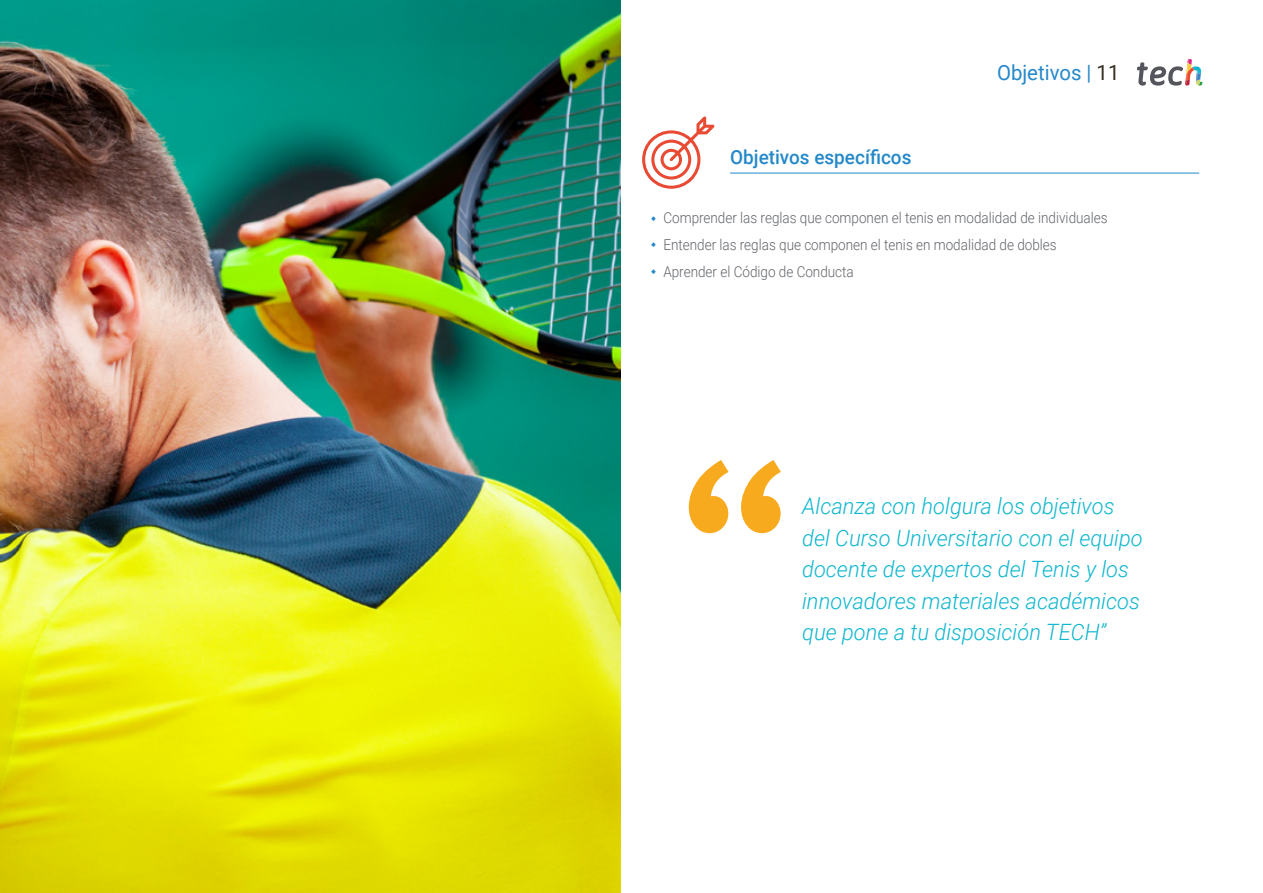
<style>
.page{position:relative;width:1263px;height:893px;background:#fff}
.page>*{position:absolute;margin:0;border:0;box-sizing:border-box;transform-origin:0 0}
.t1{font:italic 300 22.5px/31.5px "Roboto";color:#0fb6cf}
.t2{font:21px "Roboto";color:#2488c9}
.t3{font:500 19.5px "Roboto";color:#2488c9}
.t4{font:300 15px/26.7px "Roboto";color:#61646a;scale:.9 1}
.s1{color:#312e20}
</style>
<div class="page">
<hr style="left:730px;top:173px;width:469px;height:1px;background:#2488c9">
<svg style="left:642px;top:116px;width:72px;height:73px"></svg>
<img style="left:0;top:0;width:621px;height:893px">
<svg style="left:689px;top:460px;width:92px;height:73px"></svg>
<svg style="left:1137px;top:59px;width:65px;height:27px"></svg>
<p class="t3" style="left:730px;top:144px;width:183px">Objetivos específicos</p>
<p class="t2" style="left:997px;top:57px;width:124px">Objetivos | <span class="s1">11</span></p>
<p class="t4" style="left:663px;top:204px;width:495px">Comprender las reglas que componen el tenis en modalidad de individuales<br>Entender las reglas que componen el tenis en modalidad de dobles<br>Aprender el Código de Conducta</p>
<p class="t1" style="left:802px;top:490px;width:342px">Alcanza con holgura los objetivos del Curso Universitario con el equipo docente de expertos del Tenis y los innovadores materiales académicos que pone a tu disposición TECH”</p>
</div>
